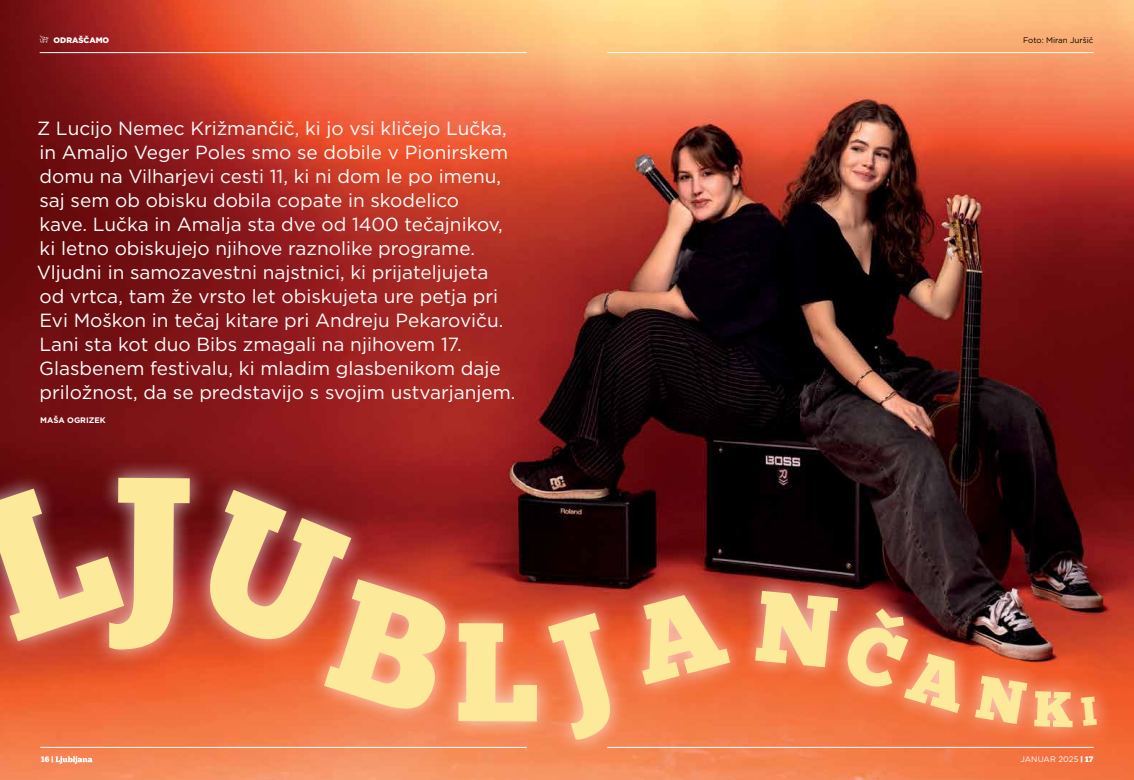
<style>
.page{position:relative;width:1134px;height:780px;background:#fff}
.page>*{position:absolute;margin:0;border:0;box-sizing:border-box;transform-origin:0 0}
.t1{font:190px "Chunk Five Ex";color:#fce99a}
.t2{font:140px "Chunk Five Ex";color:#fce99a}
.t3{font:19px/24px "Gotham";color:#fff}
.t4{font:8px "Gotham";color:#000}
.t5{font:8px "Gotham";letter-spacing:.01em;color:#fff}
.t6{font:700 8px "Gotham";color:#fff}
.t7{font:900 8px "Gotham";color:#fff}
.t8{font:8px "Chunk Five Ex";color:#fff}
.s1{font-family:"Chunk Five Ex"}
</style>
<div class="page">
<img style="left:0;top:0;width:1134px;height:780px">
<svg style="left:56px;top:757px;width:36px;height:6px"></svg>
<hr style="left:607px;top:52px;width:487px;height:1px;background:#fff">
<hr style="left:40px;top:52px;width:487px;height:1px;background:#fff">
<svg style="left:40px;top:35px;width:9px;height:8px"></svg>
<div style="left:0;top:459px;width:1114px;height:298px;background:#fff;opacity:.75"></div>
<svg style="left:0;top:473px;width:124px;height:168px;background:#a75e5d"></svg>
<img style="left:185px;top:489px;width:272px;height:228px">
<svg style="left:543px;top:588px;width:187px;height:152px;background:#ed835f"></svg>
<img style="left:755px;top:590px;width:272px;height:134px">
<svg style="left:1034px;top:691px;width:39px;height:36px"></svg>
<svg style="left:1081px;top:697px;width:16px;height:29px"></svg>
<p class="t7" style="left:54px;top:35px;width:57px">ODRAŠČAMO</p>
<p class="t3" style="left:37px;top:115px;width:480px">Z Lucijo Nemec Križmančič, ki jo vsi kličejo Lučka, in Amaljo Veger Poles smo se dobile v Pionirskem domu na Vilharjevi cesti 11, ki ni dom le po imenu, saj sem ob obisku dobila copate in skodelico<br>kave. Lučka in Amalja sta dve od 1400 tečajnikov, ki letno obiskujejo njihove raznolike programe.<br>Vljudni in samozavestni najstnici, ki prijateljujeta od vrtca, tam že vrsto let obiskujeta ure petja pri Evi Moškon in tečaj kitare pri Andreju Pekaroviču.<br>Lani sta kot duo Bibs zmagali na njihovem 17.<br>Glasbenem festivalu, ki mladim glasbenikom daje priložnost, da se predstavijo s svojim ustvarjanjem.</p>
<p class="t6" style="left:40px;top:414px;width:67px">MAŠA OGRIZEK</p>
<h1 class="t1" style="left:106px;top:401px;width:92px">J</h1>
<h2 class="t2" style="left:455px;top:567px;width:88px">L</h2>
<p class="t4" style="left:1023px;top:35px;width:72px">Foto: Miran Juršič</p>
<p class="t8" style="left:41px;top:753px;width:14px">16 |</p>
<p class="t5" style="left:1020px;top:753px;width:74px">JANUAR 2025 <span class="s1">| 17</span></p>
</div>
